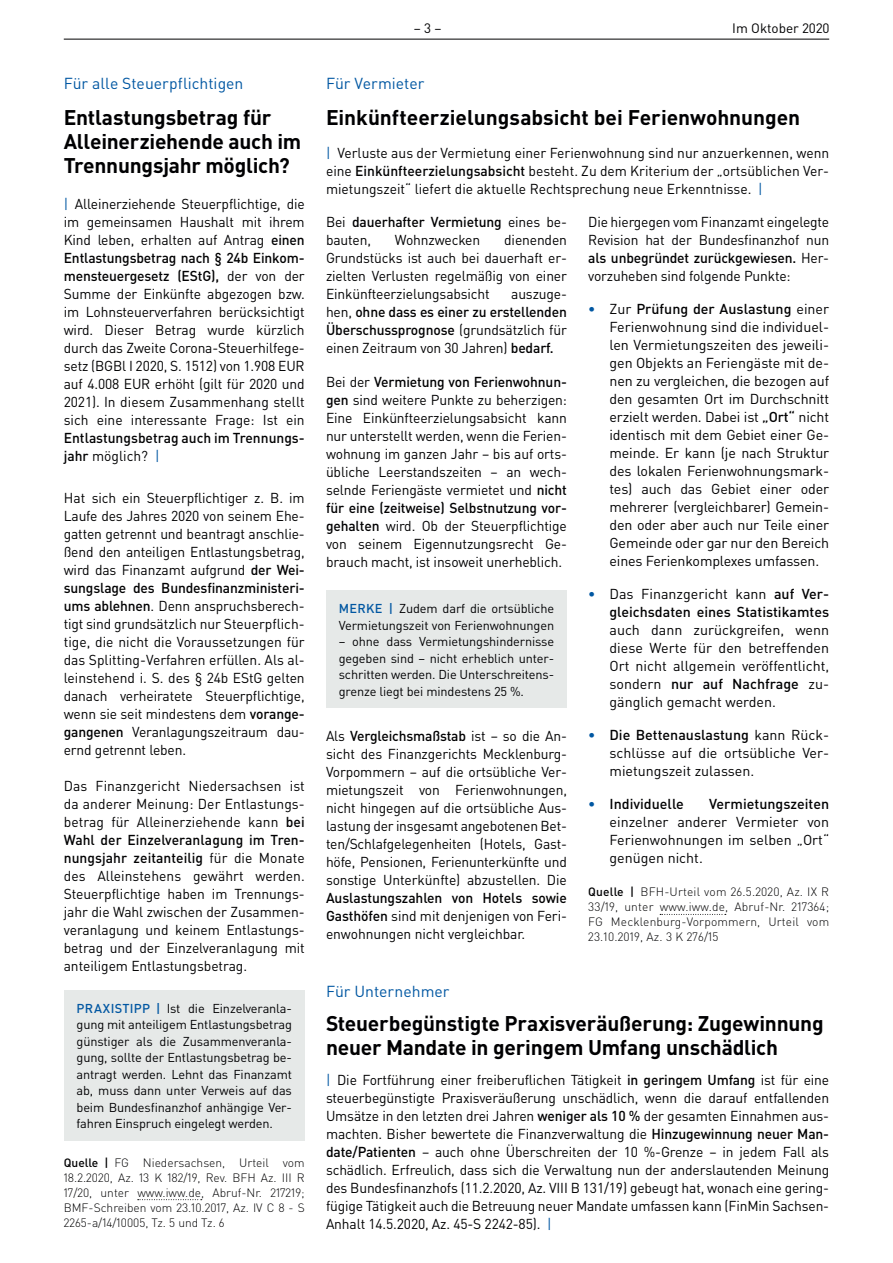
<style>
.page{position:relative;width:893px;height:1263px;background:#fff}
.page>*{position:absolute;margin:0;border:0;box-sizing:border-box;transform-origin:0 0}
.t1{font:700 21px/24px "DIN Pro";letter-spacing:-.01em;color:#000002}
.t2{font:15.75px "DIN Pro";color:#0157a2}
.t3{font:14.25px/18px "DIN Pro";letter-spacing:-.01em;color:#000002;text-align:justify}
.t4{font:500 14.25px/18px "DIN Pro";color:#000002}
.t5{font:13.5px "DIN Pro";color:#000002}
.t6{font:12.75px/16.5px "DIN Pro";letter-spacing:-.01em;color:#000002;text-align:justify}
.t7{font:300 12px/15px "DIN Pro";color:#000002;text-align:justify}
.s1{color:#0157a2}
.s2{font-weight:500}
.s3{font-weight:400}
.s4{font-weight:400;color:#0157a2}
.s5{font-weight:500;color:#0157a2}
</style>
<div class="page">
<hr style="left:64px;top:39px;width:765px;height:1px;background:#000002">
<svg style="left:138px;top:1199px;width:64px;height:1px"></svg>
<div style="left:64px;top:990px;width:241px;height:151px;background:#e6e9e8"></div>
<div style="left:326px;top:590px;width:241px;height:118px;background:#e6e9e8"></div>
<svg style="left:660px;top:914px;width:66px;height:1px"></svg>
<p class="t2" style="left:64px;top:73px;width:181px">Für alle Steuerpflichtigen</p>
<h1 class="t1" style="left:64px;top:105px;width:239px">Entlastungsbetrag für<br>Alleinerziehende auch im<br>Trennungsjahr möglich?</h1>
<p class="t3" style="left:64px;top:195px;width:242px"><span class="s1">|</span> Alleinerziehende Steuerpflichtige, die im gemeinsamen Haushalt mit ihrem Kind leben, erhalten auf Antrag <span class="s2">einen Entlastungsbetrag nach § 24b Einkom&shy;mensteuergesetz (EStG),</span> der von der Summe der Einkünfte abgezogen bzw. im Lohnsteuerverfahren berücksichtigt wird. Dieser Betrag wurde kürzlich durch das Zweite Corona-Steuerhilfege&shy;setz (BGBl I 2020, S. 1512) von 1.908 EUR auf 4.008 EUR erhöht (gilt für 2020 und 2021). In diesem Zusammenhang stellt sich eine interessante Frage: Ist ein</p>
<p class="t4" style="left:64px;top:429px;width:242px">Entlastungsbetrag auch im Trennungs&shy;jahr <span class="s3">möglich?</span> <span class="s4">|</span></p>
<p class="t3" style="left:64px;top:489px;width:242px">Hat sich ein Steuerpflichtiger z. B. im Laufe des Jahres 2020 von seinem Ehe&shy;gatten getrennt und beantragt anschlie&shy;ßend den anteiligen Entlastungsbetrag, wird das Finanzamt aufgrund <span class="s2">der Wei&shy;sungslage des Bundesfinanzministeri&shy;ums ablehnen</span>. Denn anspruchsberech&shy;tigt sind grundsätzlich nur Steuerpflich&shy;tige, die nicht die Voraussetzungen für das Splitting-Verfahren erfüllen. Als al&shy;leinstehend i. S. des § 24b EStG gelten danach verheiratete Steuerpflichtige, wenn sie seit mindestens dem <span class="s2">vorange&shy;gangenen</span> Veranlagungszeitraum dau&shy;ernd getrennt leben.</p>
<p class="t3" style="left:64px;top:777px;width:242px">Das Finanzgericht Niedersachsen ist da anderer Meinung: Der Entlastungs&shy;betrag für Alleinerziehende kann <span class="s2">bei Wahl der Einzelveranlagung im Tren&shy;nungsjahr zeitanteilig</span> für die Monate des Alleinstehens gewährt werden.<br>Steuerpflichtige haben im Trennungs&shy;jahr die Wahl zwischen der Zusammen&shy;veranlagung und keinem Entlastungs&shy;betrag und der Einzelveranlagung mit anteiligem Entlastungsbetrag.</p>
<p class="t6" style="left:77px;top:999px;width:217px"><span class="s5">PRAXISTIPP |</span> Ist die Einzelveranla&shy;gung mit anteiligem Entlastungsbetrag günstiger als die Zusammenveranla&shy;gung, sollte der Entlastungsbetrag be&shy;antragt werden. Lehnt das Finanzamt ab, muss dann unter Verweis auf das beim Bundesfinanzhof anhängige Ver&shy;fahren Einspruch eingelegt werden.</p>
<p class="t7" style="left:64px;top:1154px;width:242px"><span class="s2">Quelle |</span> FG Niedersachsen, Urteil vom 18.2.2020, Az. 13 K 182/19, Rev. BFH Az. III R 17/20, unter www.iww.de, Abruf-Nr. 217219; BMF-Schreiben vom 23.10.2017, Az. IV C 8 - S 2265-a/14/10005, Tz. 5 und Tz. 6</p>
<p class="t5" style="left:414px;top:19px;width:29px">– 3 –</p>
<p class="t5" style="left:732px;top:19px;width:99px">Im Oktober 2020</p>
<p class="t2" style="left:326px;top:73px;width:100px">Für Vermieter</p>
<h1 class="t1" style="left:326px;top:105px;width:476px">Einkünfteerzielungsabsicht bei Ferienwohnungen</h1>
<p class="t3" style="left:326px;top:144px;width:505px"><span class="s1">|</span> Verluste aus der Vermietung einer Ferienwohnung sind nur anzuerkennen, wenn eine <span class="s2">Einkünfteerzielungsabsicht</span> besteht. Zu dem Kriterium der „ortsüblichen Ver&shy;mietungszeit“ liefert die aktuelle Rechtsprechung neue Erkenntnisse. <span class="s1">|</span></p>
<p class="t4" style="left:326px;top:212px;width:242px"><span class="s3">Bei</span> dauerhafter Vermietung <span class="s3">eines be&shy;bauten,</span></p>
<p class="t3" style="left:588px;top:212px;width:242px">Die hiergegen vom Finanzamt eingelegte Revision hat der Bundesfinanzhof nun <span class="s2">als unbegründet zurückgewiesen.</span> Her&shy;vorzuheben sind folgende Punkte:</p>
<p class="t3" style="left:609px;top:299px;width:221px;text-indent:-21px"><span class="s5">•</span> Zur <span class="s2">Prüfung der Auslastung</span> einer Ferienwohnung sind die individuel&shy;len Vermietungszeiten des jeweili&shy;gen Objekts an Feriengäste mit de&shy;nen zu vergleichen, die bezogen auf den gesamten Ort im Durchschnitt erzielt werden. Dabei ist <span class="s2">„Ort“</span> nicht identisch mit dem Gebiet einer Ge&shy;meinde. Er kann (je nach Struktur des lokalen Ferienwohnungsmark&shy;tes) auch das Gebiet einer oder mehrerer (vergleichbarer) Gemein&shy;den oder aber auch nur Teile einer Gemeinde oder gar nur den Bereich eines Ferienkomplexes umfassen.</p>
<p class="t4" style="left:588px;top:584px;width:242px;text-align:right"><span class="s1">•</span> <span class="s3">Das Finanzgericht kann</span> auf Ver&shy;gleichsdaten eines Statistikamtes</p>
<p class="t3" style="left:609px;top:620px;width:221px">auch dann zurückgreifen, wenn diese Werte für den betreffenden Ort nicht allgemein veröffentlicht, sondern <span class="s2">nur auf Nachfrage</span> zu&shy;gänglich gemacht werden.</p>
<p class="t3" style="left:609px;top:725px;width:221px;text-indent:-21px"><span class="s5">•</span> <span class="s2">Die Bettenauslastung</span> kann Rück&shy;schlüsse auf die ortsübliche Ver&shy;mietungszeit zulassen.</p>
<p class="t4" style="left:588px;top:794px;width:97px"><span class="s1">•</span> Individuelle</p>
<p class="t4" style="left:709px;top:794px;width:122px">Vermietungszeiten</p>
<p class="t3" style="left:609px;top:812px;width:221px">einzelner anderer Vermieter von Ferienwohnungen im selben „Ort“ genügen nicht.</p>
<p class="t7" style="left:588px;top:884px;width:242px"><span class="s2">Quelle |</span> BFH-Urteil vom 26.5.2020, Az. IX R 33/19, unter www.iww.de, Abruf-Nr. 217364; FG Mecklenburg-Vorpommern, Urteil vom 23.10.2019, Az. 3 K 276/15</p>
<p class="t3" style="left:326px;top:230px;width:242px;text-indent:178px">dienenden Grundstücks ist auch bei dauerhaft er&shy;zielten Verlusten regelmäßig von einer Einkünfteerzielungsabsicht</p>
<p class="t3" style="left:395px;top:230px;width:87px">Wohnzwecken</p>
<p class="t3" style="left:326px;top:284px;width:242px;text-indent:185px">auszuge&shy;hen, <span class="s2">ohne dass es einer zu erstellenden Überschussprognose</span> (grundsätzlich für einen Zeitraum von 30 Jahren) <span class="s2">bedarf.</span></p>
<p class="t3" style="left:326px;top:372px;width:242px">Bei der <span class="s2">Vermietung von Ferienwohnun&shy;gen</span> sind weitere Punkte zu beherzigen:<br>Eine Einkünfteerzielungsabsicht kann nur unterstellt werden, wenn die Ferien&shy;wohnung im ganzen Jahr – bis auf orts&shy;übliche Leerstandszeiten – an wech&shy;selnde Feriengäste vermietet und <span class="s2">nicht für eine (zeitweise) Selbstnutzung vor&shy;gehalten</span> wird. Ob der Steuerpflichtige von seinem Eigennutzungsrecht Ge&shy;brauch macht, ist insoweit unerheblich.</p>
<p class="t6" style="left:339px;top:600px;width:217px"><span class="s5">MERKE |</span> Zudem darf die ortsübliche<br>Vermietungszeit von Ferienwohnungen</p>
<p class="t6" style="left:339px;top:633px;width:217px">– ohne dass Vermietungshindernisse gegeben sind – nicht erheblich unter&shy;schritten werden. Die Unterschreitens&shy;grenze liegt bei mindestens 25 %.</p>
<p class="t3" style="left:326px;top:726px;width:242px">Als <span class="s2">Vergleichsmaßstab</span> ist – so die An&shy;sicht des Finanzgerichts Mecklenburg-Vorpommern – auf die ortsübliche Ver&shy;mietungszeit von Ferienwohnungen, nicht hingegen auf die ortsübliche Aus&shy;lastung der insgesamt angebotenen Bet&shy;ten/Schlafgelegenheiten (Hotels, Gast&shy;höfe, Pensionen, Ferienunterkünfte und sonstige Unterkünfte) abzustellen. Die</p>
<p class="t3" style="left:326px;top:888px;width:242px"><span class="s2">Auslastungszahlen von Hotels sowie Gasthöfen</span> sind mit denjenigen von Feri&shy;enwohnungen nicht vergleichbar.</p>
<p class="t2" style="left:326px;top:980px;width:125px">Für Unternehmer</p>
<h1 class="t1" style="left:326px;top:1011px;width:499px">Steuerbegünstigte Praxisveräußerung: Zugewinnung neuer Mandate in geringem Umfang unschädlich</h1>
<p class="t3" style="left:326px;top:1071px;width:505px"><span class="s1">|</span> Die Fortführung einer freiberuflichen Tätigkeit <span class="s2">in geringem Umfang</span> ist für eine steuerbegünstigte Praxisveräußerung unschädlich, wenn die darauf entfallenden Umsätze in den letzten drei Jahren <span class="s2">weniger als 10 %</span> der gesamten Einnahmen aus&shy;machten. Bisher bewertete die Finanzverwaltung die <span class="s2">Hinzugewinnung neuer Man&shy;date/Patienten</span> – auch ohne Überschreiten der 10 %-Grenze – in jedem Fall als schädlich. Erfreulich, dass sich die Verwaltung nun der anderslautenden Meinung des Bundesfinanzhofs (11.2.2020, Az. VIII B 131/19) gebeugt hat, wonach eine gering&shy;fügige Tätigkeit auch die Betreuung neuer Mandate umfassen kann (FinMin Sachsen-Anhalt 14.5.2020, Az. 45-S 2242-85). <span class="s1">|</span></p>
</div>
